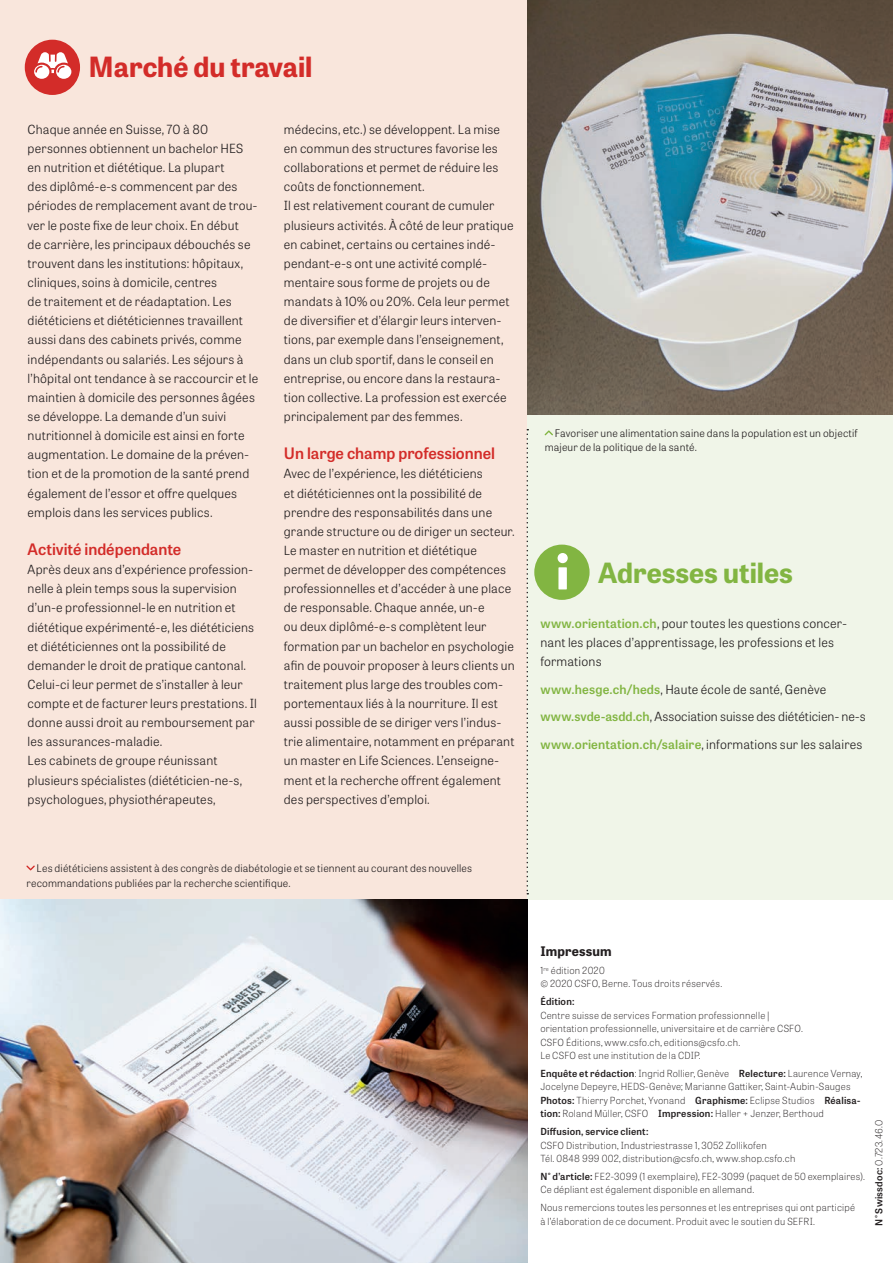
<style>
.page{position:relative;width:893px;height:1263px;background:#fff}
.page>*{position:absolute;margin:0;border:0;box-sizing:border-box;transform-origin:0 0}
.t1{font:700 27.75px "Tablet Gothic";color:#d32c29}
.t2{font:700 27.75px "Tablet Gothic";color:#82b542}
.t3{font:600 15.75px "Tablet Gothic";color:#d32c29}
.t4{font:700 13.2px "Tablet Gothic";letter-spacing:.015em;color:#231f20}
.t5{font:300 12.6px/19.2px "Tablet Gothic";letter-spacing:.015em;color:#231f20}
.t6{font:300 10.5px/14.4px "Tablet Gothic";letter-spacing:.015em;color:#231f20}
.t7{font:100 9.75px/13.5px "Tablet Gothic";letter-spacing:.025em;color:#231f20}
.t8{font:600 9.75px "Tablet Gothic";letter-spacing:.02em;color:#231f20}
.s1{font-weight:600;color:#82b542}
.s2{font-weight:600}
.s3{font-weight:100}
</style>
<div class="page">
<div style="left:0;top:0;width:527px;height:938px;background:#f9e6dc"></div>
<div style="left:25px;top:40px;width:55px;height:55px;background:#d32c29;border-radius:50%"></div>
<svg style="left:34px;top:52px;width:37px;height:27px"></svg>
<img style="left:527px;top:0;width:366px;height:415px">
<div style="left:527px;top:415px;width:366px;height:484px;background:#f0f5e8"></div>
<div style="left:534px;top:545px;width:56px;height:55px;background:#82b542;border-radius:50%"></div>
<div style="left:558px;top:567px;width:9px;height:22px;background:#fff"></div>
<div style="left:558px;top:553px;width:10px;height:10px;background:#fff;border-radius:50%"></div>
<svg style="left:545px;top:430px;width:8px;height:5px"></svg>
<svg style="left:26px;top:865px;width:9px;height:5px"></svg>
<img style="left:0;top:899px;width:527px;height:364px">
<svg style="left:526px;top:429px;width:2px;height:465px"></svg>
<h1 class="t1" style="left:89px;top:47px;width:225px">Marché du travail</h1>
<p class="t5" style="left:28px;top:119px;width:232px">Chaque année en Suisse, 70 à 80 personnes obtiennent un bachelor HES en nutrition et diététique. La plupart<br>des diplômé-e-s commencent par des périodes de remplacement avant de trou&shy;ver le poste fixe de leur choix. En début<br>de carrière, les principaux débouchés se trouvent dans les institutions: hôpitaux, cliniques, soins à domicile, centres<br>de traitement et de réadaptation. Les diététiciens et diététiciennes travaillent aussi dans des cabinets privés, comme indépendants ou salariés. Les séjours à l’hôpital ont tendance à se raccourcir et le maintien à domicile des personnes âgées se développe. La demande d’un suivi nutritionnel à domicile est ainsi en forte augmentation. Le domaine de la préven&shy;tion et de la promotion de la santé prend également de l’essor et offre quelques emplois dans les services publics.</p>
<p class="t3" style="left:28px;top:538px;width:155px">Activité indépendante</p>
<p class="t5" style="left:28px;top:559px;width:231px">Après deux ans d’expérience profession&shy;nelle à plein temps sous la supervision d’un-e professionnel-le en nutrition et diététique expérimenté-e, les diététiciens et diététiciennes ont la possibilité de demander le droit de pratique cantonal.<br>Celui-ci leur permet de s’installer à leur compte et de facturer leurs prestations. Il donne aussi droit au remboursement par les assurances-maladie.<br>Les cabinets de groupe réunissant plusieurs spécialistes (diététicien-ne-s, psychologues, physiothérapeutes,</p>
<p class="t5" style="left:284px;top:119px;width:231px">médecins, etc.) se développent. La mise en commun des structures favorise les collaborations et permet de réduire les coûts de fonctionnement.<br>Il est relativement courant de cumuler plusieurs activités. À côté de leur pratique en cabinet, certains ou certaines indé&shy;pendant-e-s ont une activité complé&shy;mentaire sous forme de projets ou de mandats à 10% ou 20%. Cela leur permet de diversifier et d’élargir leurs interven&shy;tions, par exemple dans l’enseignement, dans un club sportif, dans le conseil en entreprise, ou encore dans la restaura&shy;tion collective. La profession est exercée principalement par des femmes.</p>
<p class="t3" style="left:284px;top:442px;width:213px">Un large champ professionnel</p>
<p class="t5" style="left:284px;top:464px;width:232px">Avec de l’expérience, les diététiciens<br>et diététiciennes ont la possibilité de prendre des responsabilités dans une grande structure ou de diriger un secteur.<br>Le master en nutrition et diététique permet de développer des compétences professionnelles et d’accéder à une place de responsable. Chaque année, un-e<br>ou deux diplômé-e-s complètent leur formation par un bachelor en psychologie afin de pouvoir proposer à leurs clients un traitement plus large des troubles com&shy;portementaux liés à la nourriture. Il est aussi possible de se diriger vers l’indus&shy;trie alimentaire, notamment en préparant un master en Life Sciences. L’enseigne&shy;ment et la recherche offrent également des perspectives d’emploi.</p>
<p class="t6" style="left:26px;top:861px;width:447px;text-indent:10px">Les diététiciens assistent à des congrès de diabétologie et se tiennent au courant des nouvelles recommandations publiées par la recherche scientifique.</p>
<p class="t6" style="left:545px;top:425px;width:315px;text-indent:10px">Favoriser une alimentation saine dans la population est un objectif majeur de la politique de la santé.</p>
<h1 class="t2" style="left:598px;top:553px;width:196px">Adresses utiles</h1>
<p class="t5" style="left:540px;top:613px;width:308px"><span class="s1">www.orientation.ch</span>, pour toutes les questions concer&shy;nant les places d’apprentissage, les professions et les formations</p>
<p class="t5" style="left:540px;top:675px;width:327px;line-height:27.6px"><span class="s1">www.hesge.ch/heds</span>, Haute école de santé, Genève <span class="s1">www.svde-asdd.ch</span>, Association suisse des diététicien- ne-s <span class="s1">www.orientation.ch/salaire</span>, informations sur les salaires</p>
<p class="t4" style="left:540px;top:942px;width:73px">Impressum</p>
<p class="t7" style="left:540px;top:963px;width:183px">1<sup>re</sup> édition 2020<br>© 2020 CSFO, Berne. Tous droits réservés.</p>
<p class="t8" style="left:540px;top:995px;width:36px">Édition:</p>
<p class="t7" style="left:540px;top:1008px;width:264px">Centre suisse de services Formation professionnelle | orientation professionnelle, universitaire et de carrière CSFO.<br>CSFO Éditions, www.csfo.ch, editions@csfo.ch.<br>Le CSFO est une institution de la CDIP.</p>
<p class="t7" style="left:540px;top:1066px;width:323px"><span class="s2">Enquête et rédaction</span>: Ingrid Rollier, Genève <span class="s2">Relecture:</span> Laurence Vernay, Jocelyne Depeyre, HEDS-Genève; Marianne Gattiker, Saint-Aubin-Sauges <span class="s2">Photos:</span> Thierry Porchet, Yvonand <span class="s2">Graphisme:</span> Eclipse Studios <span class="s2">Réalisa&shy;tion:</span> Roland Müller, CSFO <span class="s2">Impression:</span> Haller + Jenzer, Berthoud</p>
<p class="t8" style="left:540px;top:1125px;width:110px">Diffusion, service client:</p>
<p class="t7" style="left:540px;top:1138px;width:256px">CSFO Distribution, Industriestrasse 1, 3052 Zollikofen<br>Tél. 0848 999 002, distribution@csfo.ch, www.shop.csfo.ch</p>
<p class="t7" style="left:540px;top:1169px;width:326px"><span class="s2">N° d’article:</span> FE2-3099 (1 exemplaire), FE2-3099 (paquet de 50 exemplaires).<br>Ce dépliant est également disponible en allemand.</p>
<p class="t7" style="left:540px;top:1200px;width:316px">Nous remercions toutes les personnes et les entreprises qui ont participé à l’élaboration de ce document. Produit avec le soutien du SEFRI.</p>
<p class="t8" style="left:872px;top:1226px;width:108px;rotate:-90deg">N° Swissdoc: <span class="s3">0.723.46.0</span></p>
</div>
